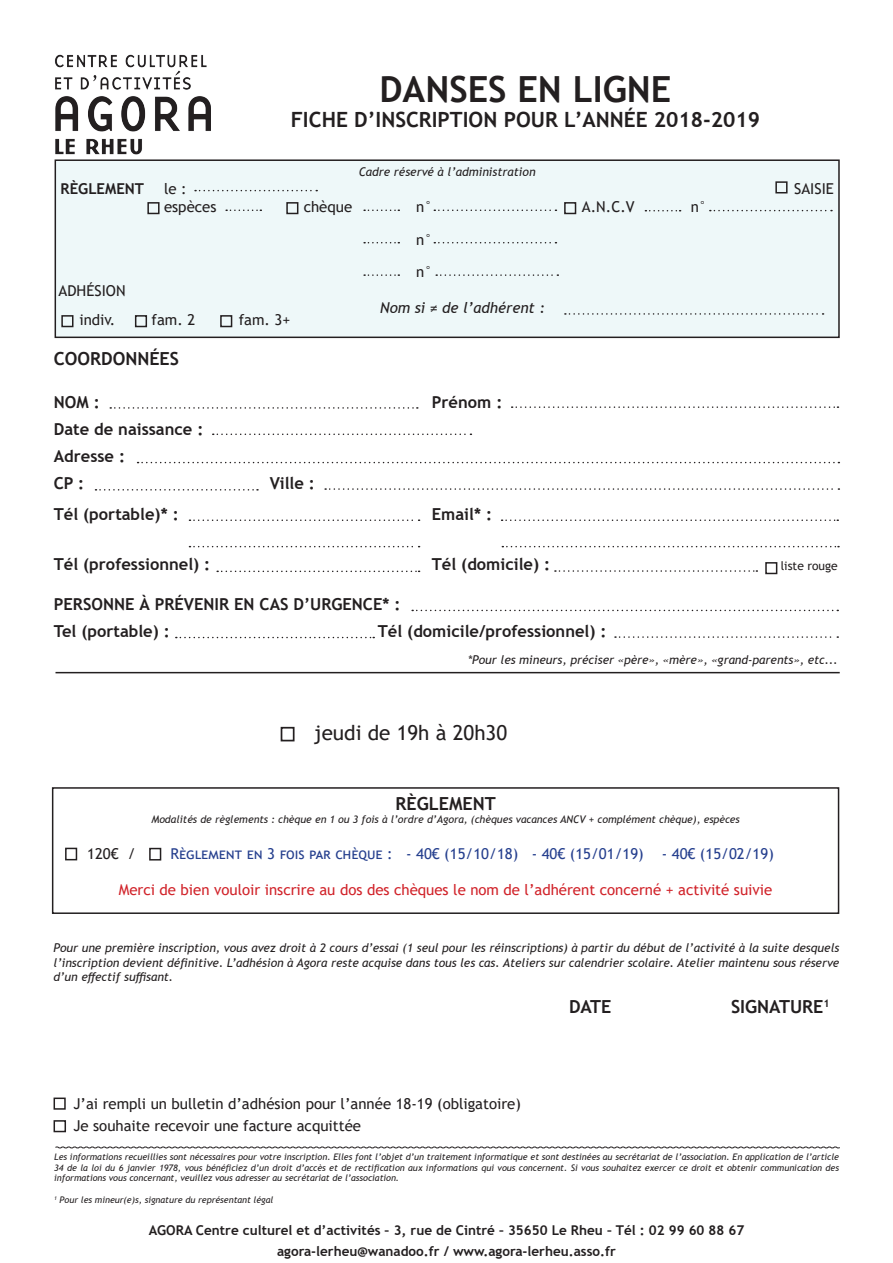
<style>
.page{position:relative;width:893px;height:1263px;background:#fff}
.page>*{position:absolute;margin:0;border:0;box-sizing:border-box;transform-origin:0 0}
.t1{font:700 36px "Trebuchet MS";color:#231f20}
.t2{font:700 21px "Trebuchet MS";color:#231f20}
.t3{font:20.55px "Trebuchet MS";color:#231f20}
.t4{font:700 18px "Trebuchet MS";color:#231f20}
.t5{font:700 16.5px "Trebuchet MS";color:#231f20}
.t6{font:15px "Trebuchet MS";color:#231f20}
.t7{font:15px "Trebuchet MS";color:#d1232a}
.t8{font:15px "Trebuchet MS";color:#253f8e}
.t9{font:italic 15px "Trebuchet MS";color:#231f20}
.t10{font:700 15px "Trebuchet MS";color:#231f20}
.t11{font:700 13.5px "Trebuchet MS";color:#231f20}
.t12{font:italic 12px/14.4px "Trebuchet MS";color:#231f20;text-align:justify}
.t13{font:12px "Trebuchet MS";color:#231f20}
.t14{font:italic 10.5px "Trebuchet MS";color:#231f20}
.t15{font:italic 9px/10.8px "Trebuchet MS";color:#231f20;text-align:justify}
</style>
<div class="page">
<div style="left:149px;top:848px;width:12px;height:12px;border:2px solid #231f20"></div>
<div style="left:52px;top:787px;width:787px;height:127px;border:2px solid #231f20"></div>
<img style="left:55px;top:54px;width:156px;height:100px">
<div style="left:55px;top:160px;width:784px;height:177px;background:#eef8f9"></div>
<div style="left:55px;top:159px;width:785px;height:179px;border:2px solid #231f20"></div>
<svg style="left:565px;top:313px;width:259px;height:2px"></svg>
<svg style="left:364px;top:210px;width:35px;height:1px"></svg>
<svg style="left:434px;top:210px;width:122px;height:1px"></svg>
<svg style="left:226px;top:210px;width:35px;height:1px"></svg>
<svg style="left:195px;top:190px;width:122px;height:1px"></svg>
<div style="left:775px;top:181px;width:12px;height:12px;border:2px solid #231f20"></div>
<svg style="left:710px;top:210px;width:122px;height:1px"></svg>
<svg style="left:645px;top:210px;width:36px;height:1px"></svg>
<div style="left:564px;top:202px;width:12px;height:12px;border:2px solid #231f20"></div>
<div style="left:286px;top:202px;width:12px;height:12px;border:2px solid #231f20"></div>
<div style="left:147px;top:202px;width:13px;height:12px;border:2px solid #231f20"></div>
<svg style="left:364px;top:242px;width:35px;height:1px"></svg>
<svg style="left:434px;top:242px;width:122px;height:1px"></svg>
<svg style="left:364px;top:274px;width:35px;height:2px"></svg>
<svg style="left:436px;top:274px;width:122px;height:2px"></svg>
<svg style="left:138px;top:462px;width:701px;height:1px"></svg>
<svg style="left:325px;top:488px;width:514px;height:2px"></svg>
<svg style="left:95px;top:489px;width:163px;height:2px"></svg>
<svg style="left:189px;top:519px;width:231px;height:2px"></svg>
<svg style="left:217px;top:571px;width:203px;height:1px"></svg>
<svg style="left:502px;top:519px;width:336px;height:2px"></svg>
<svg style="left:555px;top:570px;width:202px;height:2px"></svg>
<svg style="left:412px;top:610px;width:426px;height:1px"></svg>
<svg style="left:176px;top:637px;width:198px;height:1px"></svg>
<svg style="left:615px;top:636px;width:223px;height:2px"></svg>
<svg style="left:502px;top:546px;width:337px;height:1px"></svg>
<svg style="left:189px;top:546px;width:231px;height:1px"></svg>
<div style="left:765px;top:562px;width:12px;height:12px;border:2px solid #231f20"></div>
<svg style="left:110px;top:407px;width:308px;height:2px"></svg>
<svg style="left:213px;top:433px;width:258px;height:2px"></svg>
<svg style="left:512px;top:406px;width:326px;height:2px"></svg>
<hr style="left:55px;top:672px;width:785px;height:1px;background:#231f20">
<svg style="left:55px;top:1146px;width:785px;height:3px"></svg>
<div style="left:135px;top:315px;width:12px;height:12px;border:2px solid #231f20"></div>
<div style="left:61px;top:315px;width:12px;height:12px;border:2px solid #231f20"></div>
<div style="left:220px;top:315px;width:12px;height:12px;border:2px solid #231f20"></div>
<div style="left:65px;top:848px;width:12px;height:12px;border:2px solid #231f20"></div>
<div style="left:281px;top:727px;width:14px;height:14px;border:2px solid #231f20"></div>
<div style="left:54px;top:1120px;width:12px;height:12px;border:2px solid #231f20"></div>
<div style="left:54px;top:1097px;width:12px;height:13px;border:2px solid #231f20"></div>
<p class="t1" style="left:379px;top:66px;width:293px">DANSES EN LIGNE</p>
<p class="t2" style="left:291px;top:106px;width:471px">FICHE D’INSCRIPTION POUR L’ANNÉE 2018-2019</p>
<p class="t12" style="left:359px;top:165px;width:178px">Cadre réservé à l’administration</p>
<p class="t10" style="left:61px;top:180px;width:85px">RÈGLEMENT</p>
<p class="t6" style="left:164px;top:180px;width:24px">le :</p>
<p class="t6" style="left:794px;top:180px;width:41px">SAISIE</p>
<p class="t6" style="left:164px;top:198px;width:54px">espèces</p>
<p class="t6" style="left:304px;top:198px;width:50px">chèque</p>
<p class="t6" style="left:416px;top:198px;width:18px">n°</p>
<p class="t6" style="left:582px;top:198px;width:54px">A.N.C.V</p>
<p class="t6" style="left:691px;top:198px;width:18px">n°</p>
<p class="t6" style="left:416px;top:230px;width:18px">n°</p>
<p class="t6" style="left:416px;top:262px;width:18px">n°</p>
<p class="t9" style="left:380px;top:299px;width:166px">Nom si ≠ de l’adhérent :</p>
<p class="t4" style="left:54px;top:347px;width:127px">COORDONNÉES</p>
<p class="t5" style="left:54px;top:392px;width:47px">NOM :</p>
<p class="t5" style="left:432px;top:392px;width:72px">Prénom :</p>
<p class="t5" style="left:54px;top:419px;width:151px">Date de naissance :</p>
<p class="t5" style="left:54px;top:446px;width:73px">Adresse :</p>
<p class="t5" style="left:54px;top:473px;width:32px">CP :</p>
<p class="t5" style="left:270px;top:473px;width:47px">Ville :</p>
<p class="t5" style="left:54px;top:503px;width:126px">Tél (portable)* :</p>
<p class="t5" style="left:432px;top:503px;width:62px">Email* :</p>
<p class="t5" style="left:54px;top:554px;width:158px">Tél (professionnel) :</p>
<p class="t5" style="left:432px;top:554px;width:120px">Tél (domicile) :</p>
<p class="t13" style="left:781px;top:558px;width:58px">liste rouge</p>
<p class="t5" style="left:54px;top:593px;width:348px">PERSONNE À PRÉVENIR EN CAS D’URGENCE* :</p>
<p class="t5" style="left:54px;top:620px;width:118px">Tel (portable) :</p>
<p class="t5" style="left:378px;top:620px;width:230px">Tél (domicile/professionnel) :</p>
<p class="t12" style="left:468px;top:652px;width:372px">*Pour les mineurs, préciser «père», «mère», «grand-parents», etc...</p>
<p class="t6" style="left:59px;top:282px;width:68px">ADHÉSION</p>
<p class="t6" style="left:79px;top:310px;width:37px">indiv.</p>
<p class="t6" style="left:151px;top:310px;width:45px">fam. 2</p>
<p class="t6" style="left:239px;top:310px;width:53px">fam. 3+</p>
<p class="t3" style="left:314px;top:719px;width:195px">jeudi de 19h à 20h30</p>
<p class="t4" style="left:395px;top:793px;width:102px">RÈGLEMENT</p>
<p class="t14" style="left:151px;top:813px;width:590px">Modalités de règlements : chèque en 1 ou 3 fois à l’ordre d’Agora, (chèques vacances ANCV + complément chèque), espèces</p>
<p class="t6" style="left:87px;top:844px;width:50px">120€ /</p>
<p class="t8" style="left:170px;top:844px;width:605px">Règlement en 3 fois par chèque : - 40€ (15/10/18) - 40€ (15/01/19) - 40€ (15/02/19)</p>
<p class="t7" style="left:119px;top:880px;width:655px">Merci de bien vouloir inscrire au dos des chèques le nom de l’adhérent concerné + activité suivie</p>
<p class="t12" style="left:53px;top:941px;width:787px">Pour une première inscription, vous avez droit à 2 cours d’essai (1 seul pour les réinscriptions) à partir du début de l’activité à la suite desquels l’inscription devient définitive. L’adhésion à Agora reste acquise dans tous les cas. Ateliers sur calendrier scolaire. Atelier maintenu sous réserve d’un effectif suffisant.</p>
<p class="t6" style="left:73px;top:1094px;width:449px">J’ai rempli un bulletin d’adhésion pour l’année 18-19 (obligatoire)</p>
<p class="t6" style="left:73px;top:1116px;width:289px">Je souhaite recevoir une facture acquittée</p>
<p class="t4" style="left:569px;top:995px;width:44px">DATE</p>
<p class="t4" style="left:731px;top:995px;width:100px">SIGNATURE<sup>1</sup></p>
<p class="t15" style="left:54px;top:1151px;width:786px">Les informations recueillies sont nécessaires pour votre inscription. Elles font l’objet d’un traitement informatique et sont destinées au secrétariat de l’association. En application de l’article 34 de la loi du 6 janvier 1978, vous bénéficiez d’un droit d’accès et de rectification aux informations qui vous concernent. Si vous souhaitez exercer ce droit et obtenir communication des informations vous concernant, veuillez vous adresser au secrétariat de l’association.</p>
<p class="t15" style="left:54px;top:1194px;width:221px"><sup>1</sup> Pour les mineur(e)s, signature du représentant légal</p>
<p class="t11" style="left:149px;top:1221px;width:597px">AGORA Centre culturel et d’activités – 3, rue de Cintré – 35650 Le Rheu – Tél : 02 99 60 88 67</p>
<p class="t11" style="left:277px;top:1243px;width:340px">agora-lerheu@wanadoo.fr / www.agora-lerheu.asso.fr</p>
</div>
